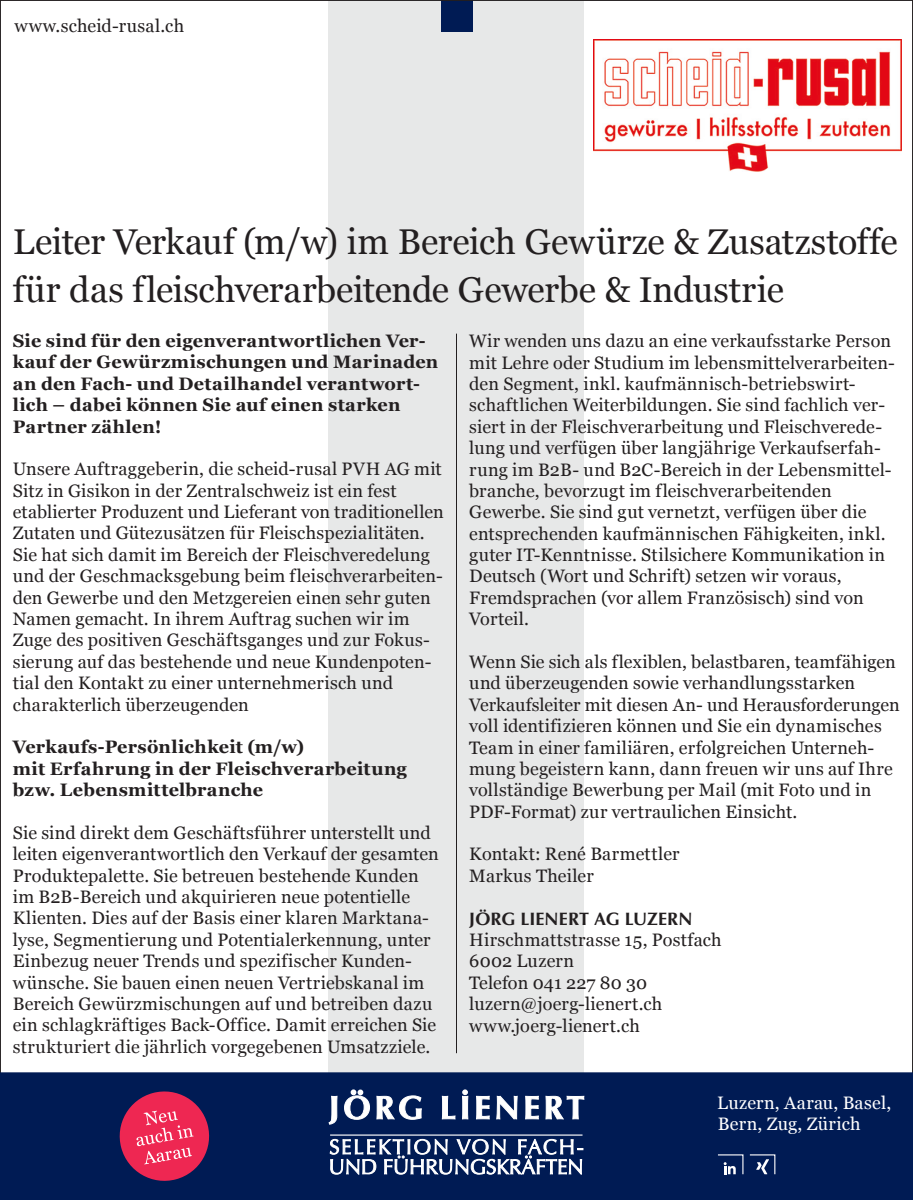
<style>
.page{position:relative;width:913px;height:1200px;background:#fff}
.page>*{position:absolute;margin:0;border:0;box-sizing:border-box;transform-origin:0 0}
.t1{font:35.77px/47.2px "Georgia";letter-spacing:-.005em;color:#231f20}
.t2{font:18px/21.4px "Georgia";letter-spacing:.01em;color:#231f20}
.t3{font:700 18px/21.4px "Georgia";letter-spacing:.01em;color:#231f20}
.t4{font:18px/21.4px "Georgia";letter-spacing:.015em;color:#fff}
.t5{font:700 18px "Optima";letter-spacing:.005em;color:#231f20}
</style>
<div class="page">
<div style="left:328px;top:0;width:256px;height:1199px;background:#e7e8e8"></div>
<hr style="left:456px;top:333px;width:1px;height:719px;background:#231f20">
<div style="left:440px;top:0;width:32px;height:32px;background:#001b54"></div>
<img style="left:593px;top:40px;width:308px;height:132px">
<div style="left:0;top:1071px;width:912px;height:128px;background:#001b54"></div>
<svg style="left:328px;top:1095px;width:9px;height:29px"></svg>
<svg style="left:376px;top:1095px;width:46px;height:24px"></svg>
<svg style="left:441px;top:1095px;width:14px;height:24px"></svg>
<svg style="left:476px;top:1095px;width:13px;height:24px"></svg>
<svg style="left:496px;top:1095px;width:21px;height:24px"></svg>
<svg style="left:525px;top:1095px;width:13px;height:24px"></svg>
<svg style="left:545px;top:1095px;width:39px;height:24px"></svg>
<svg style="left:329px;top:1138px;width:254px;height:36px;background:#4f6289"></svg>
<hr style="left:330px;top:1134px;width:252px;height:1px;background:#fff">
<svg style="left:461px;top:1089px;width:7px;height:30px"></svg>
<svg style="left:344px;top:1089px;width:26px;height:30px"></svg>
<svg style="left:716px;top:1153px;width:59px;height:21px"></svg>
<svg style="left:115px;top:1086px;width:99px;height:99px;background:#982d5b"></svg>
<p class="t2" style="left:14px;top:15px;width:171px">www.scheid-rusal.ch</p>
<h1 class="t1" style="left:13px;top:217px;width:885px">Leiter Verkauf (m/w) im Bereich Gewürze &amp; Zusatzstoffe für das fleischverarbeitende Gewerbe &amp; Industrie</h1>
<p class="t2" style="left:469px;top:329px;width:427px">Wir wenden uns dazu an eine verkaufsstarke Person mit Lehre oder Studium im lebensmittelverarbeiten&shy;den Segment, inkl. kaufmännisch-betriebswirt&shy;schaftlichen Weiterbildungen. Sie sind fachlich ver&shy;siert in der Fleischverarbeitung und Fleischverede&shy;lung und verfügen über langjährige Verkaufserfah&shy;rung im B2B- und B2C-Bereich in der Lebensmittel&shy;branche, bevorzugt im fleischverarbeitenden Gewerbe. Sie sind gut vernetzt, verfügen über die entsprechenden kaufmännischen Fähigkeiten, inkl. guter IT-Kenntnisse. Stilsichere Kommunikation in Deutsch (Wort und Schrift) setzen wir voraus, Fremdsprachen (vor allem Französisch) sind von Vorteil.</p>
<p class="t2" style="left:469px;top:650px;width:432px">Wenn Sie sich als flexiblen, belastbaren, teamfähigen und überzeugenden sowie verhandlungsstarken Verkaufsleiter mit diesen An- und Herausforderungen voll identifizieren können und Sie ein dynamisches Team in einer familiären, erfolgreichen Unterneh&shy;mung begeistern kann, dann freuen wir uns auf Ihre vollständige Bewerbung per Mail (mit Foto und in PDF-Format) zur vertraulichen Einsicht.</p>
<p class="t2" style="left:469px;top:842px;width:212px">Kontakt: René Barmettler<br>Markus Theiler</p>
<p class="t5" style="left:469px;top:907px;width:224px">JÖRG LIENERT AG LUZERN</p>
<p class="t2" style="left:469px;top:928px;width:254px">Hirschmattstrasse 15, Postfach<br>6002 Luzern<br>Telefon 041 227 80 30 luzern@joerg-lienert.ch www.joerg-lienert.ch</p>
<p class="t3" style="left:13px;top:329px;width:427px">Sie sind für den eigenverantwortlichen Ver&shy;kauf der Gewürzmischungen und Marinaden an den Fach- und Detailhandel verantwort&shy;lich – dabei können Sie auf einen starken Partner zählen!</p>
<p class="t2" style="left:13px;top:457px;width:432px">Unsere Auftraggeberin, die scheid-rusal PVH AG mit Sitz in Gisikon in der Zentralschweiz ist ein fest etablierter Produzent und Lieferant von traditionellen Zutaten und Gütezusätzen für Fleischspezialitäten.<br>Sie hat sich damit im Bereich der Fleischveredelung und der Geschmacksgebung beim fleischverarbeiten&shy;den Gewerbe und den Metzgereien einen sehr guten Namen gemacht. In ihrem Auftrag suchen wir im Zuge des positiven Geschäftsganges und zur Fokus&shy;sierung auf das bestehende und neue Kundenpoten&shy;tial den Kontakt zu einer unternehmerisch und charakterlich überzeugenden</p>
<p class="t3" style="left:13px;top:735px;width:395px">Verkaufs-Persönlichkeit (m/w)<br>mit Erfahrung in der Fleischverarbeitung bzw. Lebensmittelbranche</p>
<p class="t2" style="left:13px;top:821px;width:427px">Sie sind direkt dem Geschäftsführer unterstellt und leiten eigenverantwortlich den Verkauf der gesamten Produktepalette. Sie betreuen bestehende Kunden im B2B-Bereich und akquirieren neue potentielle Klienten. Dies auf der Basis einer klaren Marktana&shy;lyse, Segmentierung und Potentialerkennung, unter Einbezug neuer Trends und spezifischer Kunden&shy;wünsche. Sie bauen einen neuen Vertriebskanal im Bereich Gewürzmischungen auf und betreiben dazu ein schlagkräftiges Back-Office. Damit erreichen Sie strukturiert die jährlich vorgegebenen Umsatzziele.</p>
<p class="t4" style="left:717px;top:1090px;width:175px">Luzern, Aarau, Basel,<br>Bern, Zug, Zürich</p>
</div>
